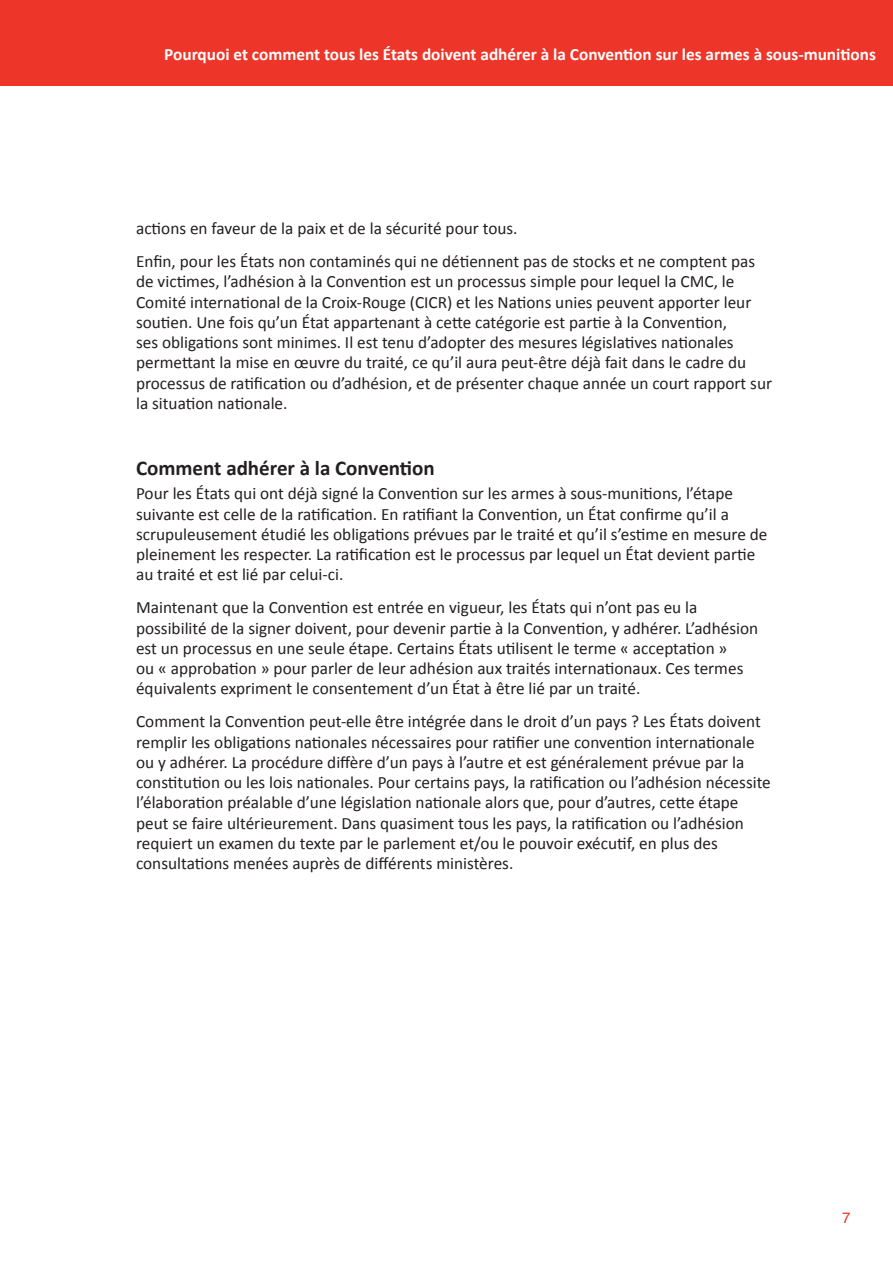
<style>
.page{position:relative;width:893px;height:1263px;background:#fff}
.page>*{position:absolute;margin:0;border:0;box-sizing:border-box;transform-origin:0 0}
.BLACK_SUB_B{font:700 21px "Calibri";color:#231f20}
.BODY_A{font:17.25px/20.2px "Calibri";color:#231f20}
.INTRO_A{font:700 17.25px "Calibri";color:#fff}
.t1{font:15px "Helvetica";color:#ee3529}
</style>
<div class="page">
<div style="left:0;top:0;width:893px;height:85px;background:#ee3529"></div>
<p class="INTRO_A" style="left:164px;top:43px;width:713px">Pourquoi et comment tous les États doivent adhérer à la Convention sur les armes à sous-munitions</p>
<p class="BODY_A" style="left:136px;top:218px;width:383px">actions en faveur de la paix et de la sécurité pour tous.</p>
<p class="BODY_A" style="left:136px;top:251px;width:637px">Enfin, pour les États non contaminés qui ne détiennent pas de stocks et ne comptent pas de victimes, l’adhésion à la Convention est un processus simple pour lequel la CMC, le Comité international de la Croix-Rouge (CICR) et les Nations unies peuvent apporter leur soutien. Une fois qu’un État appartenant à cette catégorie est partie à la Convention,<br>ses obligations sont minimes. Il est tenu d’adopter des mesures législatives nationales permettant la mise en œuvre du traité, ce qu’il aura peut-être déjà fait dans le cadre du processus de ratification ou d’adhésion, et de présenter chaque année un court rapport sur la situation nationale.</p>
<p class="BLACK_SUB_B" style="left:136px;top:454px;width:300px">Comment adhérer à la Convention</p>
<p class="BODY_A" style="left:136px;top:484px;width:633px">Pour les États qui ont déjà signé la Convention sur les armes à sous-munitions, l’étape suivante est celle de la ratification. En ratifiant la Convention, un État confirme qu’il a scrupuleusement étudié les obligations prévues par le traité et qu’il s’estime en mesure de pleinement les respecter. La ratification est le processus par lequel un État devient partie au traité et est lié par celui-ci.</p>
<p class="BODY_A" style="left:136px;top:598px;width:624px">Maintenant que la Convention est entrée en vigueur, les États qui n’ont pas eu la possibilité de la signer doivent, pour devenir partie à la Convention, y adhérer. L’adhésion est un processus en une seule étape. Certains États utilisent le terme « acceptation »<br>ou « approbation » pour parler de leur adhésion aux traités internationaux. Ces termes équivalents expriment le consentement d’un État à être lié par un traité.</p>
<p class="BODY_A" style="left:136px;top:712px;width:636px">Comment la Convention peut-elle être intégrée dans le droit d’un pays ? Les États doivent remplir les obligations nationales nécessaires pour ratifier une convention internationale ou y adhérer. La procédure diffère d’un pays à l’autre et est généralement prévue par la constitution ou les lois nationales. Pour certains pays, la ratification ou l’adhésion nécessite l’élaboration préalable d’une législation nationale alors que, pour d’autres, cette étape peut se faire ultérieurement. Dans quasiment tous les pays, la ratification ou l’adhésion requiert un examen du texte par le parlement et/ou le pouvoir exécutif, en plus des consultations menées auprès de différents ministères.</p>
<p class="t1" style="left:842px;top:1206px;width:10px">7</p>
</div>
